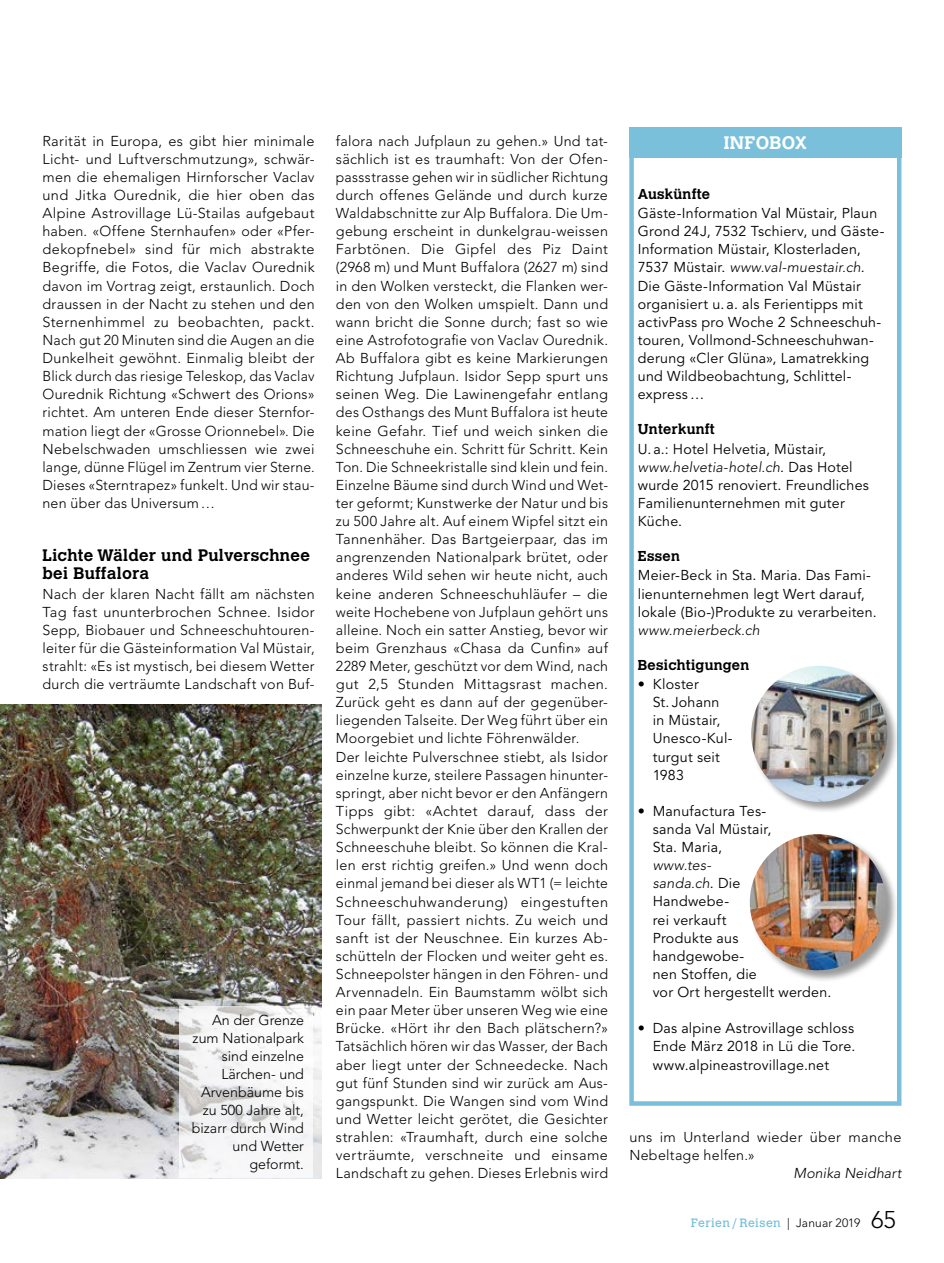
<style>
.page{position:relative;width:944px;height:1263px;background:#fff}
.page>*{position:absolute;margin:0;border:0;box-sizing:border-box;transform-origin:0 0}
.t1{font:700 18px "Calvert MT Std";letter-spacing:.02em;color:#fff}
.t2{font:700 16.5px/18.1px "Calvert MT Std";letter-spacing:.02em;color:#000}
.t3{font:300 14.25px/18.1px "Avenir LT Std";letter-spacing:.02em;color:#000;text-align:justify}
.t4{font:14.25px/18.1px "Avenir LT Std";letter-spacing:.015em;color:#000}
.t5{font:300 14.25px/18px "Avenir LT Std";color:#000;text-align:right}
.t6{font:700 14.25px "Calvert MT Std";letter-spacing:.02em;color:#000}
.t7{font:italic 300 14.25px "Avenir LT Std";letter-spacing:.015em;color:#000}
.t8{font:12px "Calvert MT Std";letter-spacing:.03em;color:#7ac0da}
.s1{font-weight:300;font-style:italic}
.s2{font-family:"Avenir LT Std";font-weight:300;color:#000}
.s3{font-family:"Avenir LT Std";font-weight:300;font-size:24px;color:#000}
</style>
<div class="page">
<div style="left:629px;top:128px;width:272px;height:978px;background:#fff;border:4px solid #7ac0da"></div>
<div style="left:629px;top:128px;width:272px;height:30px;background:#7ac0da"></div>
<div style="left:751px;top:666px;width:149px;height:148px;background:#000;opacity:.4"></div>
<img style="left:751px;top:666px;width:136px;height:136px;border-radius:68px">
<div style="left:750px;top:834px;width:148px;height:148px;background:#000;opacity:.4"></div>
<img style="left:750px;top:834px;width:136px;height:136px;border-radius:68px">
<img style="left:0;top:704px;width:321px;height:474px">
<svg style="left:179px;top:1006px;width:134px;height:172px;fill:#f6f6f7"></svg>
<p class="t3" style="left:336px;top:132px;width:274px;text-align:left">falora nach Jufplaun zu gehen.» Und tat&shy;sächlich ist es traumhaft: Von der Ofen&shy;passstrasse gehen wir in südlicher Richtung durch offenes Gelände und durch kurze Waldabschnitte zur Alp Buffalora. Die Um&shy;gebung erscheint in dunkelgrau-weissen Farbtönen. Die Gipfel des Piz Daint (2968 m) und Munt Buffalora (2627 m) sind in den Wolken versteckt, die Flanken wer&shy;den von den Wolken umspielt. Dann und wann bricht die Sonne durch; fast so wie eine Astrofotografie von Vaclav Ourednik.<br>Ab Buffalora gibt es keine Markierungen Richtung Jufplaun. Isidor Sepp spurt uns seinen Weg. Die Lawinengefahr entlang des Osthangs des Munt Buffalora ist heute keine Gefahr. Tief und weich sinken die Schneeschuhe ein. Schritt für Schritt. Kein Ton. Die Schneekristalle sind klein und fein.<br>Einzelne Bäume sind durch Wind und Wet&shy;ter geformt; Kunstwerke der Natur und bis zu 500 Jahre alt. Auf einem Wipfel sitzt ein Tannenhäher. Das Bartgeierpaar, das im angrenzenden Nationalpark brütet, oder anderes Wild sehen wir heute nicht, auch keine anderen Schneeschuhläufer – die weite Hochebene von Jufplaun gehört uns alleine. Noch ein satter Anstieg, bevor wir beim Grenzhaus «Chasa da Cunfin» auf 2289 Meter, geschützt vor dem Wind, nach gut 2,5 Stunden Mittagsrast machen.<br>Zurück geht es dann auf der gegenüber&shy;liegenden Talseite. Der Weg führt über ein Moorgebiet und lichte Föhrenwälder.<br>Der leichte Pulverschnee stiebt, als Isidor einzelne kurze, steilere Passagen hinunter&shy;springt, aber nicht bevor er den Anfängern Tipps gibt: «Achtet darauf, dass der Schwerpunkt der Knie über den Krallen der Schneeschuhe bleibt. So können die Kral&shy;len erst richtig greifen.» Und wenn doch einmal jemand bei dieser als WT1 (= leichte Schneeschuhwanderung) eingestuften Tour fällt, passiert nichts. Zu weich und sanft ist der Neuschnee. Ein kurzes Ab&shy;schütteln der Flocken und weiter geht es.<br>Schneepolster hängen in den Föhren- und Arvennadeln. Ein Baumstamm wölbt sich ein paar Meter über unseren Weg wie eine Brücke. «Hört ihr den Bach plätschern?» Tatsächlich hören wir das Wasser, der Bach aber liegt unter der Schneedecke. Nach gut fünf Stunden sind wir zurück am Aus&shy;gangspunkt. Die Wangen sind vom Wind und Wetter leicht gerötet, die Gesichter strahlen: «Traumhaft, durch eine solche verträumte, verschneite und einsame Landschaft zu gehen. Dieses Erlebnis wird</p>
<p class="t3" style="left:43px;top:132px;width:274px">Rarität in Europa, es gibt hier minimale</p>
<p class="t1" style="left:724px;top:132px;width:85px">INFOBOX</p>
<p class="t3" style="left:43px;top:150px;width:274px">Licht- und Luftverschmutzung», schwär&shy;men die ehemaligen Hirnforscher Vaclav und Jitka Ourednik, die hier oben das Alpine Astrovillage Lü-Stailas aufgebaut haben. «Offene Sternhaufen» oder «Pfer&shy;dekopfnebel» sind für mich abstrakte Begriffe, die Fotos, die Vaclav Ourednik davon im Vortrag zeigt, erstaunlich. Doch draussen in der Nacht zu stehen und den Sternenhimmel zu beobachten, packt.<br>Nach gut 20 Minuten sind die Augen an die Dunkelheit gewöhnt. Einmalig bleibt der Blick durch das riesige Teleskop, das Vaclav Ourednik Richtung «Schwert des Orions» richtet. Am unteren Ende dieser Sternfor&shy;mation liegt der «Grosse Orionnebel». Die Nebelschwaden umschliessen wie zwei lange, dünne Flügel im Zentrum vier Sterne.<br>Dieses «Sterntrapez» funkelt. Und wir stau&shy;nen über das Universum…</p>
<p class="t6" style="left:638px;top:184px;width:74px">Auskünfte</p>
<p class="t4" style="left:638px;top:205px;width:248px">Gäste-Information Val Müstair, Plaun Grond 24J, 7532 Tschierv, und Gäste-Information Müstair, Klosterladen, 7537 Müstair. <span class="s1">www.val-muestair.ch</span>.<br>Die Gäste-Information Val Müstair organisiert u. a. als Ferientipps mit activPass pro Woche 2 Schneeschuh&shy;touren, Vollmond-Schneeschuhwan&shy;derung «Cler Glüna», Lamatrekking und Wildbeobachtung, Schlittel&shy;express…</p>
<p class="t6" style="left:638px;top:420px;width:78px">Unterkunft</p>
<p class="t4" style="left:638px;top:440px;width:233px">U. a.: Hotel Helvetia, Müstair, <span class="s1">www.helvetia-hotel.ch</span>. Das Hotel wurde 2015 renoviert. Freundliches<br>Familienunternehmen mit guter<br>Küche.</p>
<p class="t6" style="left:638px;top:547px;width:43px">Essen</p>
<p class="t4" style="left:638px;top:567px;width:240px">Meier-Beck in Sta. Maria. Das Fami&shy;lienunternehmen legt Wert darauf, lokale (Bio-)Produkte zu verarbeiten.</p>
<p class="t7" style="left:638px;top:621px;width:123px">www.meierbeck.ch</p>
<p class="t6" style="left:638px;top:655px;width:113px">Besichtigungen</p>
<p class="t4" style="left:653px;top:675px;width:81px;text-indent:-15px">• Kloster<br>St. Johann in Müstair,<br>Unesco-Kul&shy;turgut seit<br>1983</p>
<p class="t4" style="left:653px;top:802px;width:120px;text-indent:-15px">• Manufactura Tes&shy;sanda Val Müstair,<br>Sta. Maria,</p>
<p class="t4" style="left:653px;top:857px;width:180px"><span class="s1">www.tes-<br>sanda.ch</span>. Die<br>Handwebe-<br>rei verkauft<br>Produkte aus handgewobe-<br>nen Stoffen, die<br>vor Ort hergestellt werden.</p>
<p class="t4" style="left:653px;top:1020px;width:204px;text-align:justify;text-indent:-15px">• Das alpine Astrovillage schloss Ende März 2018 in Lü die Tore. www.alpineastrovillage.net</p>
<p class="t2" style="left:43px;top:546px;width:269px">Lichte Wälder und Pulverschnee bei Buffalora</p>
<p class="t3" style="left:43px;top:585px;width:274px">Nach der klaren Nacht fällt am nächsten Tag fast ununterbrochen Schnee. Isidor Sepp, Biobauer und Schneeschuhtouren&shy;leiter für die Gästeinformation Val Müstair, strahlt: «Es ist mystisch, bei diesem Wetter durch die verträumte Landschaft von Buf-</p>
<p class="t5" style="left:192px;top:1011px;width:114px">An der Grenze zum Nationalpark sind einzelne<br>Lärchen- und<br>Arvenbäume bis zu 500 Jahre alt, bizarr durch Wind und Wetter geformt.</p>
<p class="t3" style="left:629px;top:1128px;width:274px">uns im Unterland wieder über manche<br>Nebeltage helfen.»</p>
<p class="t7" style="left:793px;top:1165px;width:109px">Monika Neidhart</p>
<p class="t8" style="left:691px;top:1216px;width:207px">Ferien /Reisen <span class="s2">| Januar 2019</span> <span class="s3">65</span></p>
</div>
